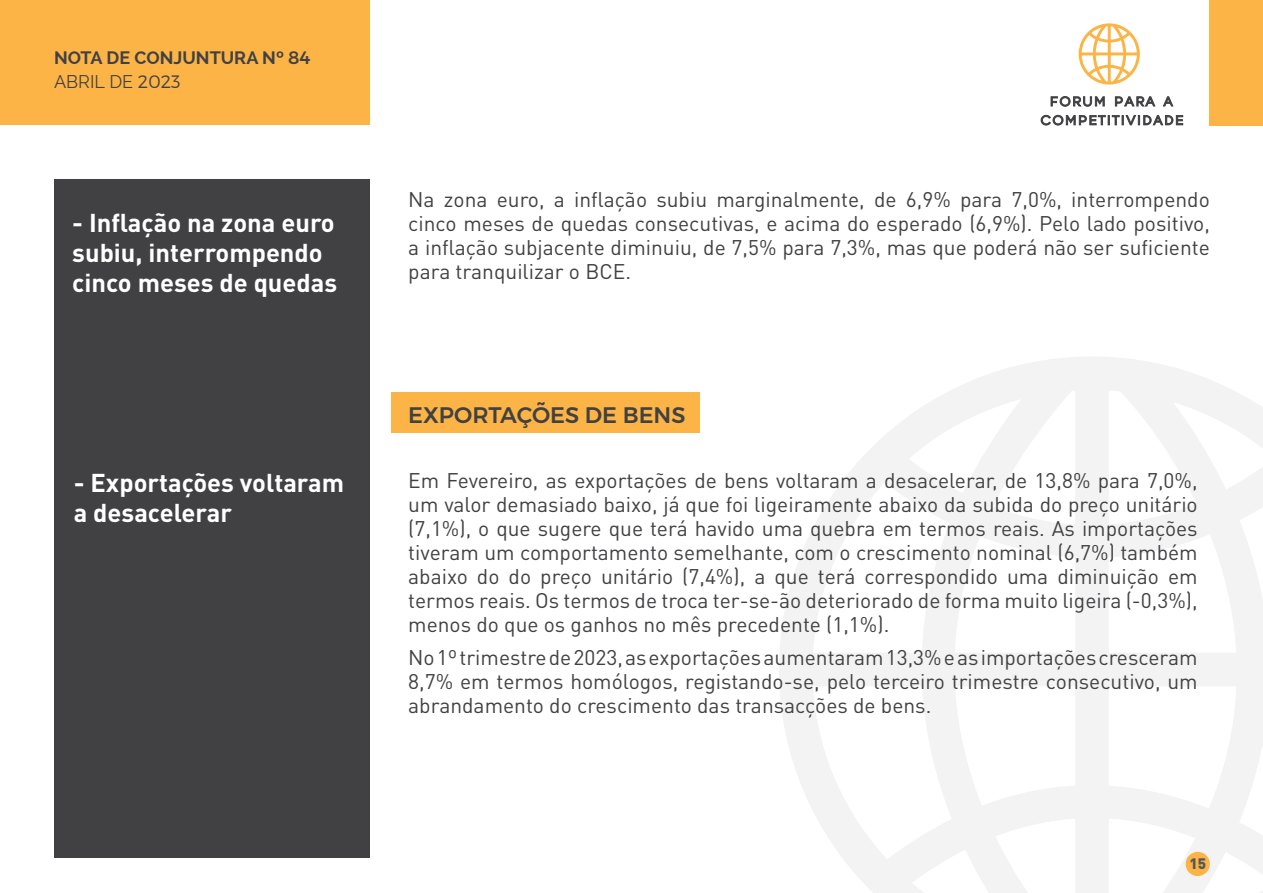
<style>
.page{position:relative;width:1263px;height:893px;background:#fff}
.page>*{position:absolute;margin:0;border:0;box-sizing:border-box;transform-origin:0 0}
.t1{font:700 25.5px/30px "DIN Pro";color:#fff}
.t2{font:500 22.5px "Montserrat";color:#414144}
.t3{font:21px/24px "DIN Pro";color:#414144;text-align:justify}
.t4{font:700 18px/23.4px "Raleway";color:#414144}
.t5{font:900 15px "DIN Pro";color:#555859}
.s1{font-family:"Montserrat";font-weight:500}
.s2{font-weight:400}
.s3{font-family:"Montserrat";font-weight:300}
</style>
<div class="page">
<div style="left:54px;top:179px;width:316px;height:678px;background:#414144"></div>
<svg style="left:779px;top:357px;width:484px;height:536px"></svg>
<div style="left:0;top:0;width:370px;height:125px;background:#fcb447"></div>
<div style="left:1210px;top:0;width:53px;height:125px;background:#fcb447"></div>
<svg style="left:1079px;top:23px;width:61px;height:62px"></svg>
<svg style="left:1050px;top:96px;width:55px;height:11px"></svg>
<svg style="left:1115px;top:96px;width:41px;height:11px"></svg>
<svg style="left:1162px;top:96px;width:12px;height:11px"></svg>
<svg style="left:1040px;top:114px;width:143px;height:12px"></svg>
<div style="left:1185px;top:852px;width:25px;height:24px;background:#fcb447;border-radius:50%"></div>
<div style="left:391px;top:392px;width:309px;height:41px;background:#fcb447"></div>
<p class="t4" style="left:54px;top:46px;width:258px">NOTA DE CONJUNTURA Nº <span class="s1">84<br></span><span class="s2">ABRIL DE</span> <span class="s3">2023</span></p>
<p class="t1" style="left:72px;top:207px;width:266px">- Inflação na zona euro subiu, interrompendo cinco meses de quedas</p>
<p class="t1" style="left:74px;top:467px;width:272px">- Exportações voltaram a desacelerar</p>
<p class="t3" style="left:408px;top:186px;width:803px">Na zona euro, a inflação subiu marginalmente, de 6,9% para 7,0%, interrompendo cinco meses de quedas consecutivas, e acima do esperado (6,9%). Pelo lado positivo, a inflação subjacente diminuiu, de 7,5% para 7,3%, mas que poderá não ser suficiente para tranquilizar o BCE.</p>
<p class="t2" style="left:408px;top:402px;width:279px">EXPORTAÇÕES DE BENS</p>
<p class="t3" style="left:408px;top:468px;width:791px">Em Fevereiro, as exportações de bens voltaram a desacelerar, de 13,8% para 7,0%, um valor demasiado baixo, já que foi ligeiramente abaixo da subida do preço unitário (7,1%), o que sugere que terá havido uma quebra em termos reais. As importações tiveram um comportamento semelhante, com o crescimento nominal (6,7%) também abaixo do do preço unitário (7,4%), a que terá correspondido uma diminuição em termos reais. Os termos de troca ter-se-ão deteriorado de forma muito ligeira (-0,3%), menos do que os ganhos no mês precedente (1,1%).</p>
<p class="t3" style="left:408px;top:644px;width:791px">No 1º trimestre de 2023, as exportações aumentaram 13,3% e as importações cresceram 8,7% em termos homólogos, registando-se, pelo terceiro trimestre consecutivo, um abrandamento do crescimento das transacções de bens.</p>
<p class="t5" style="left:1189px;top:853px;width:18px">15</p>
</div>
